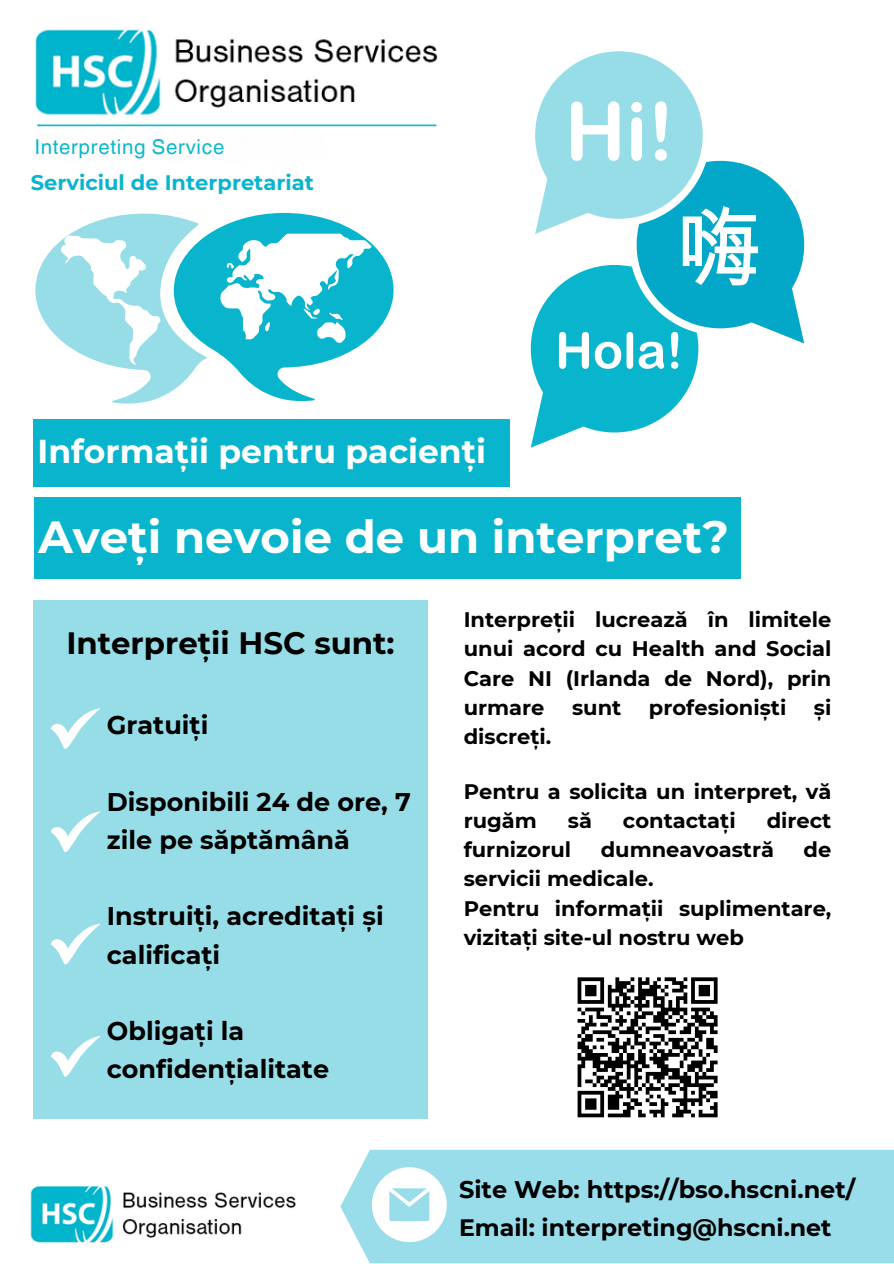
<style>
.page{position:relative;width:894px;height:1264px;background:#fff}
.page>*{position:absolute;margin:0;border:0;box-sizing:border-box;transform-origin:0 0}
.t1{font:700 45px "Montserrat";color:#fff}
.t2{font:700 33px "Montserrat";color:#fff}
.t3{font:700 30.75px "Montserrat";color:#000}
.t4{font:700 25.5px/38.2px "Montserrat";color:#000}
.t5{font:700 24px "Montserrat";color:#000}
.t6{font:700 23.7px "Montserrat";color:#000}
.t7{font:700 21px/29.2px "Montserrat";color:#000}
.t8{font:700 21px "Montserrat";color:#09b5cc}
.t9{font:20.55px "Helvetica World";letter-spacing:.035em;color:#0db7cd}
</style>
<div class="page">
<div style="left:34px;top:497px;width:706px;height:82px;background:#09b5cc"></div>
<div style="left:33px;top:600px;width:395px;height:518px;background:#96dde7"></div>
<svg style="left:51px;top:708px;width:50px;height:41px"></svg>
<svg style="left:51px;top:811px;width:50px;height:41px"></svg>
<svg style="left:51px;top:923px;width:50px;height:42px"></svg>
<svg style="left:51px;top:1036px;width:50px;height:41px"></svg>
<svg style="left:577px;top:977px;width:141px;height:141px"></svg>
<img style="left:30px;top:1186px;width:266px;height:57px">
<div style="left:340px;top:1149px;width:553px;height:114px;background:#99dcea"></div>
<svg style="left:372px;top:1167px;width:74px;height:75px"></svg>
<svg style="left:35px;top:212px;width:359px;height:192px"></svg>
<svg style="left:530px;top:51px;width:274px;height:396px"></svg>
<div style="left:33px;top:419px;width:476px;height:68px;background:#09b5cc"></div>
<img style="left:35px;top:29px;width:403px;height:98px">
<p class="t9" style="left:0;top:134px;width:226px">nal Interpreting Service</p>
<h3 class="t8" style="left:31px;top:169px;width:284px">Serviciul de Interpretariat</h3>
<h3 class="t2" style="left:38px;top:431px;width:450px">Informații pentru pacienți</h3>
<p class="t1" style="left:38px;top:509px;width:691px">Aveți nevoie de un interpret?</p>
<h2 class="t3" style="left:66px;top:624px;width:329px">Interpreții HSC sunt:</h2>
<p class="t4" style="left:107px;top:705px;width:103px">Gratuiți</p>
<h2 class="t4" style="left:107px;top:782px;width:305px">Disponibili 24 de ore, 7 zile pe săptămână</h2>
<p class="t4" style="left:107px;top:897px;width:278px">Instruiți, acreditați și calificați</p>
<h1 class="t4" style="left:107px;top:1011px;width:224px">Obligați la confidențialitate</h1>
<p class="t7" style="left:463px;top:605px;width:369px;text-align:justify">Interpreții lucrează în limitele unui acord cu Health and Social Care NI (Irlanda de Nord), prin urmare</p>
<p class="t7" style="left:572px;top:692px;width:51px">sunt</p>
<p class="t7" style="left:648px;top:692px;width:139px">profesioniști</p>
<p class="t7" style="left:813px;top:692px;width:19px">și</p>
<p class="t7" style="left:463px;top:722px;width:89px">discreți.</p>
<p class="t7" style="left:463px;top:776px;width:369px">Pentru a solicita un interpret, vă rugăm</p>
<p class="t7" style="left:567px;top:805px;width:26px">să</p>
<p class="t7" style="left:622px;top:805px;width:114px">contactați</p>
<p class="t7" style="left:766px;top:805px;width:66px">direct</p>
<p class="t7" style="left:463px;top:835px;width:109px">furnizorul</p>
<p class="t7" style="left:600px;top:835px;width:175px">dumneavoastră</p>
<p class="t7" style="left:803px;top:835px;width:29px">de</p>
<p class="t7" style="left:463px;top:864px;width:369px">servicii medicale.<br>Pentru informații suplimentare, vizitați site-ul nostru web</p>
<p class="t5" style="left:459px;top:1174px;width:397px">Site Web: https://bso.hscni.net/</p>
<p class="t6" style="left:459px;top:1212px;width:374px">Email: interpreting@hscni.net</p>
</div>
